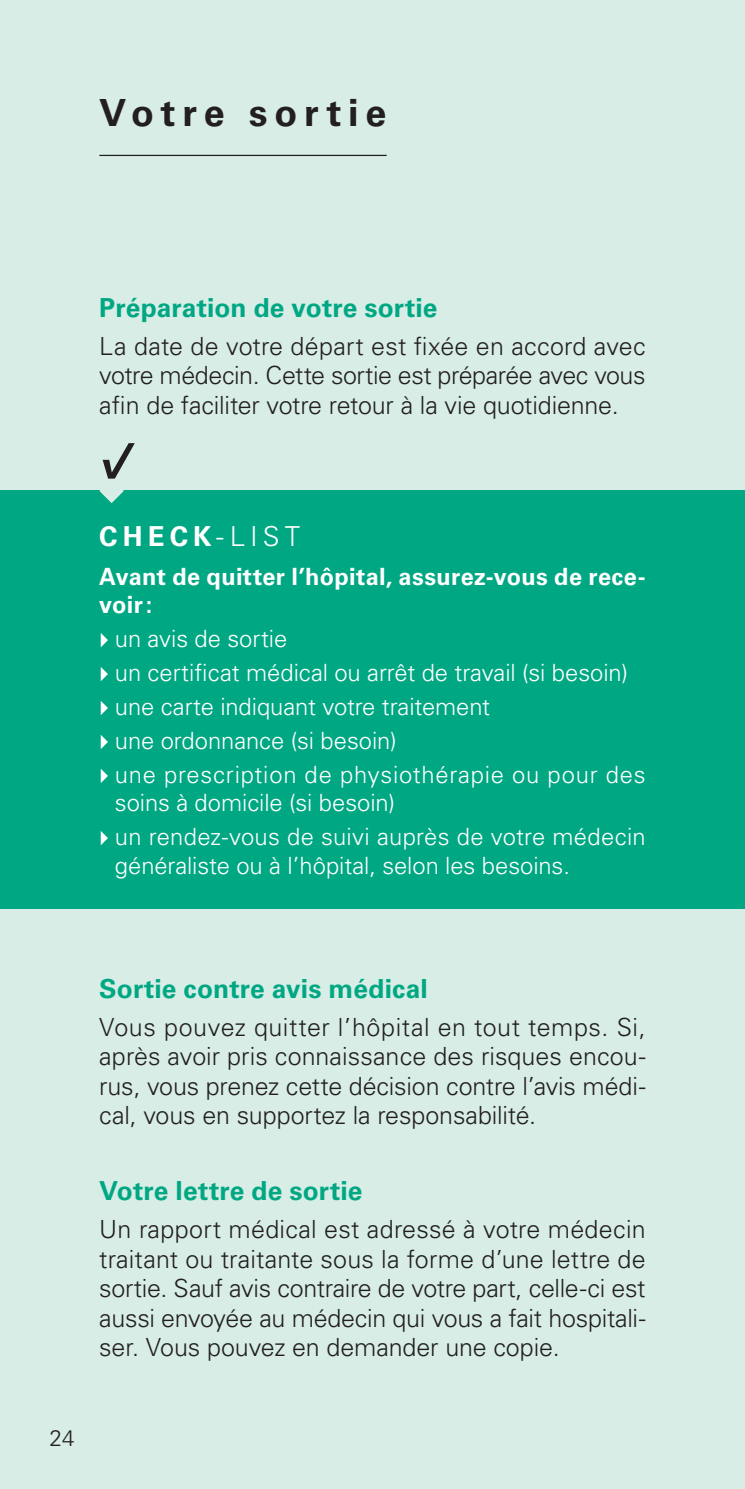
<style>
.page{position:relative;width:745px;height:1489px;background:#fff}
.page>*{position:absolute;margin:0;border:0;box-sizing:border-box;transform-origin:0 0}
.t1{font:700 37.5px "Univers LT Std";letter-spacing:.185em;color:#231f20}
.t2{font:700 27.5px "Univers LT Std";letter-spacing:.19em;color:#fff}
.t3{font:700 26.25px "Univers LT Std";letter-spacing:.005em;color:#00a783}
.t4{font:300 25px/29.5px "Univers LT Std";letter-spacing:-.005em;color:#231f20;text-align:justify}
.t5{font:300 23.75px/34px "Univers LT Std";color:#fff}
.t6{font:700 23.75px/28.2px "Univers LT Std";letter-spacing:.015em;color:#fff}
.t7{font:300 22.5px "Univers LT Std";color:#231f20}
.s1{font-weight:300}
</style>
<div class="page">
<div style="left:0;top:0;width:744px;height:1488px;background:#d7ede6"></div>
<hr style="left:99px;top:155px;width:287px;height:1px;background:#231f20">
<div style="left:0;top:491px;width:744px;height:418px;background:#00a783"></div>
<svg style="left:101px;top:633px;width:7px;height:14px"></svg>
<svg style="left:101px;top:667px;width:7px;height:14px"></svg>
<svg style="left:101px;top:701px;width:7px;height:14px"></svg>
<svg style="left:101px;top:735px;width:7px;height:14px"></svg>
<svg style="left:101px;top:769px;width:7px;height:14px"></svg>
<svg style="left:101px;top:831px;width:7px;height:14px"></svg>
<svg style="left:99px;top:443px;width:36px;height:60px"></svg>
<h1 class="t1" style="left:99px;top:91px;width:288px">Votre sortie</h1>
<p class="t3" style="left:99px;top:292px;width:339px">Préparation de votre sortie</p>
<p class="t4" style="left:99px;top:331px;width:547px">La date de votre départ est fixée en accord avec votre médecin. Cette sortie est préparée avec vous afin de faciliter votre retour à la vie quotidienne.</p>
<p class="t2" style="left:99px;top:520px;width:202px">CHECK<span class="s1">-LIST</span></p>
<p class="t6" style="left:99px;top:563px;width:547px">Avant de quitter l’hôpital, assurez-vous de rece&shy;voir:</p>
<p class="t5" style="left:115px;top:622px;width:532px">un avis de sortie<br>un certificat médical ou arrêt de travail (si besoin) une carte indiquant votre traitement<br>une ordonnance (si besoin)<br>une prescription de physiothérapie ou pour des</p>
<p class="t5" style="left:115px;top:786px;width:532px">soins à domicile (si besoin)<br>un rendez-vous de suivi auprès de votre médecin</p>
<p class="t5" style="left:115px;top:848px;width:451px">généraliste ou à l’hôpital, selon les besoins.</p>
<p class="t3" style="left:99px;top:972px;width:330px">Sortie contre avis médical</p>
<p class="t4" style="left:99px;top:1011px;width:547px">Vous pouvez quitter l’hôpital en tout temps. Si, après avoir pris connaissance des risques encou&shy;rus, vous prenez cette décision contre l’avis médi&shy;cal, vous en supportez la responsabilité.</p>
<p class="t3" style="left:99px;top:1175px;width:264px">Votre lettre de sortie</p>
<p class="t4" style="left:99px;top:1214px;width:547px">Un rapport médical est adressé à votre médecin traitant ou traitante sous la forme d’une lettre de sortie. Sauf avis contraire de votre part, celle-ci est aussi envoyée au médecin qui vous a fait hospitali&shy;ser. Vous pouvez en demander une copie.</p>
<p class="t7" style="left:50px;top:1424px;width:26px">24</p>
</div>
